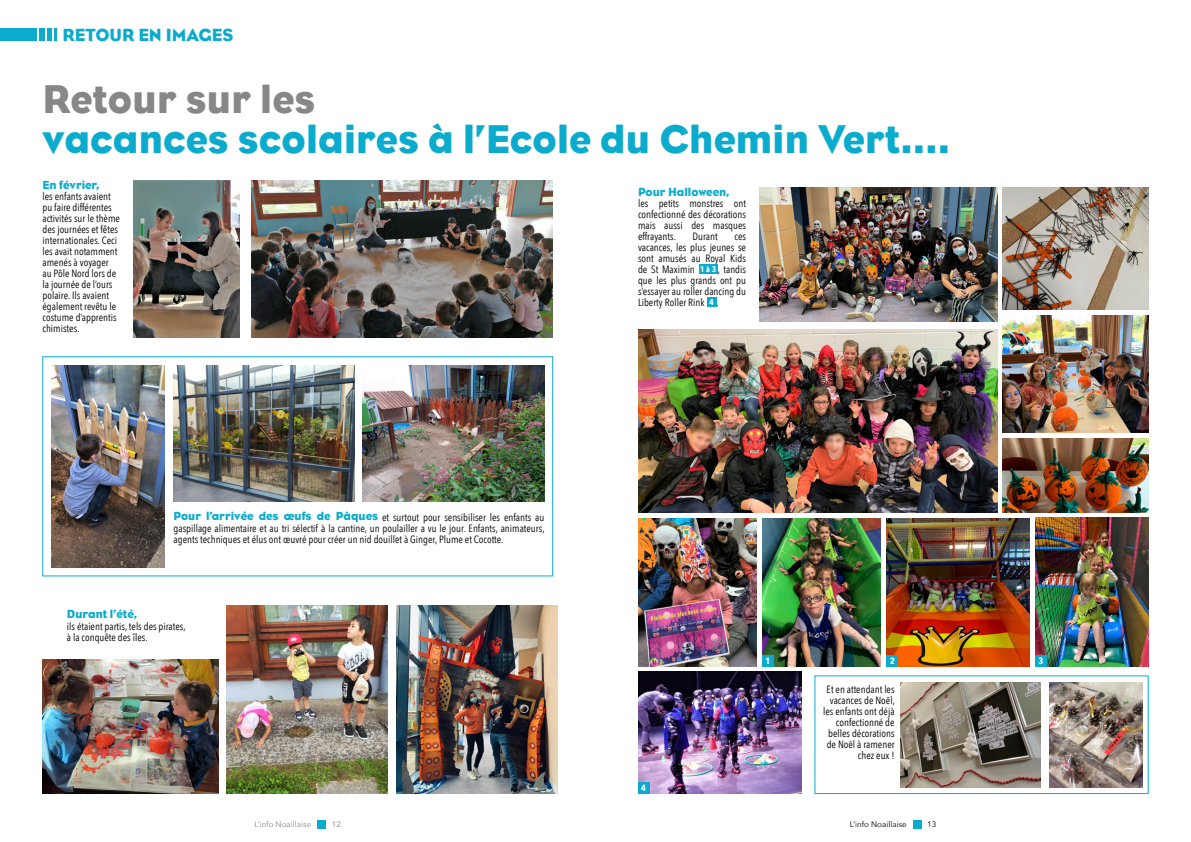
<style>
.page{position:relative;width:1191px;height:842px;background:#fff}
.page>*{position:absolute;margin:0;border:0;box-sizing:border-box;transform-origin:0 0}
.t1{font:41px "Eagle";letter-spacing:.005em;color:#0babcd}
.t2{font:41px "Eagle";letter-spacing:.005em;color:#878787}
.t3{font:18px "Eagle";color:#0babcd}
.t4{font:12px "Eagle";color:#0babcd}
.t5{font:10.5px/11px "Avenir Next Condensed";color:#000;text-align:justify}
.t6{font:700 9.1px "Avenir Next Condensed";color:#fff}
.t7{font:8px "Avenir Next";color:#878787}
.t8{font:8px "Avenir Next";color:#000}
.s1{font-family:"Eagle";font-size:12px;color:#0babcd}
.s2{font-weight:700;font-size:8.2px;color:#fff}
</style>
<div class="page">
<div style="left:814px;top:676px;width:334px;height:118px;border:1px solid #0babcd"></div>
<div style="left:698px;top:264px;width:19px;height:10px;background:#0babcd"></div>
<div style="left:706px;top:297px;width:10px;height:10px;background:#0babcd"></div>
<img style="left:251px;top:181px;width:302px;height:157px">
<img style="left:51px;top:366px;width:114px;height:201px">
<img style="left:173px;top:366px;width:181px;height:135px">
<img style="left:363px;top:366px;width:181px;height:135px">
<img style="left:133px;top:181px;width:106px;height:157px">
<img style="left:1049px;top:682px;width:93px;height:105px">
<img style="left:901px;top:682px;width:139px;height:105px">
<img style="left:759px;top:188px;width:238px;height:134px">
<img style="left:638px;top:329px;width:359px;height:183px">
<img style="left:638px;top:518px;width:118px;height:148px">
<img style="left:762px;top:518px;width:119px;height:148px">
<img style="left:886px;top:518px;width:143px;height:148px">
<img style="left:1035px;top:518px;width:113px;height:148px">
<img style="left:638px;top:671px;width:163px;height:123px">
<img style="left:43px;top:659px;width:175px;height:135px">
<img style="left:227px;top:606px;width:161px;height:188px">
<img style="left:396px;top:606px;width:161px;height:188px">
<img style="left:1003px;top:315px;width:145px;height:118px">
<img style="left:1003px;top:438px;width:145px;height:74px">
<img style="left:1003px;top:188px;width:145px;height:121px">
<div style="left:762px;top:655px;width:11px;height:11px;background:#0babcd"></div>
<div style="left:886px;top:655px;width:12px;height:11px;background:#0babcd"></div>
<div style="left:1035px;top:655px;width:11px;height:11px;background:#0babcd"></div>
<div style="left:638px;top:782px;width:11px;height:12px;background:#0babcd"></div>
<div style="left:0;top:28px;width:36px;height:13px;background:#0babcd"></div>
<div style="left:39px;top:28px;width:6px;height:13px;background:#0babcd"></div>
<div style="left:47px;top:28px;width:5px;height:13px;background:#0babcd"></div>
<svg style="left:54px;top:28px;width:3px;height:13px"></svg>
<div style="left:317px;top:820px;width:9px;height:9px;background:#0babcd"></div>
<div style="left:912px;top:820px;width:9px;height:9px;background:#0babcd"></div>
<h2 class="t3" style="left:62px;top:24px;width:172px">RETOUR EN IMAGES</h2>
<h1 class="t2" style="left:43px;top:76px;width:274px">Retour sur les</h1>
<h1 class="t1" style="left:43px;top:116px;width:909px">vacances scolaires à l’Ecole du Chemin Vert….</h1>
<p class="t4" style="left:43px;top:178px;width:58px">En février,</p>
<p class="t5" style="left:43px;top:191px;width:79px;text-align:left">les enfants avaient pu faire différentes activités sur le thème des journées et fêtes internationales. Ceci les avait notamment amenés à voyager au Pôle Nord lors de la journée de l’ours polaire. Ils avaient également revêtu le costume d’apprentis chimistes.</p>
<p class="t5" style="left:173px;top:511px;width:372px"><span class="s1">Pour l’arrivée des œufs de Pâques</span> et surtout pour sensibiliser les enfants au gaspillage alimentaire et au tri sélectif à la cantine, un poulailler a vu le jour. Enfants, animateurs, agents techniques et élus ont œuvré pour créer un nid douillet à Ginger, Plume et Cocotte.</p>
<p class="t4" style="left:67px;top:607px;width:72px">Durant l’été,</p>
<p class="t5" style="left:67px;top:620px;width:120px">ils étaient partis, tels des pirates, à la conquête des îles.</p>
<p class="t4" style="left:638px;top:185px;width:93px">Pour Halloween,</p>
<p class="t5" style="left:638px;top:197px;width:110px">les petits monstres ont confectionné des décorations mais aussi des masques effrayants.</p>
<p class="t5" style="left:692px;top:230px;width:27px">Durant</p>
<p class="t5" style="left:638px;top:230px;width:110px;text-indent:96px">ces vacances, les plus jeunes se sont amusés au Royal Kids de St Maximin <span class="s2">1 à 3</span> , tandis que les plus grands ont pu s’essayer au roller dancing du Liberty Roller Rink <span class="s2">4</span> .</p>
<p class="t6" style="left:641px;top:782px;width:6px">4</p>
<p class="t6" style="left:765px;top:655px;width:6px">1</p>
<p class="t6" style="left:890px;top:655px;width:6px">2</p>
<p class="t6" style="left:1038px;top:655px;width:6px">3</p>
<p class="t5" style="left:823px;top:683px;width:73px;text-align:right">Et en attendant les vacances de Noël, les enfants ont déjà confectionné de belles décorations de Noël à ramener chez eux !</p>
<p class="t7" style="left:254px;top:818px;width:58px">L’info Noaillaise</p>
<p class="t7" style="left:332px;top:818px;width:11px">12</p>
<p class="t8" style="left:850px;top:818px;width:58px">L’info Noaillaise</p>
<p class="t8" style="left:927px;top:818px;width:11px">13</p>
</div>
